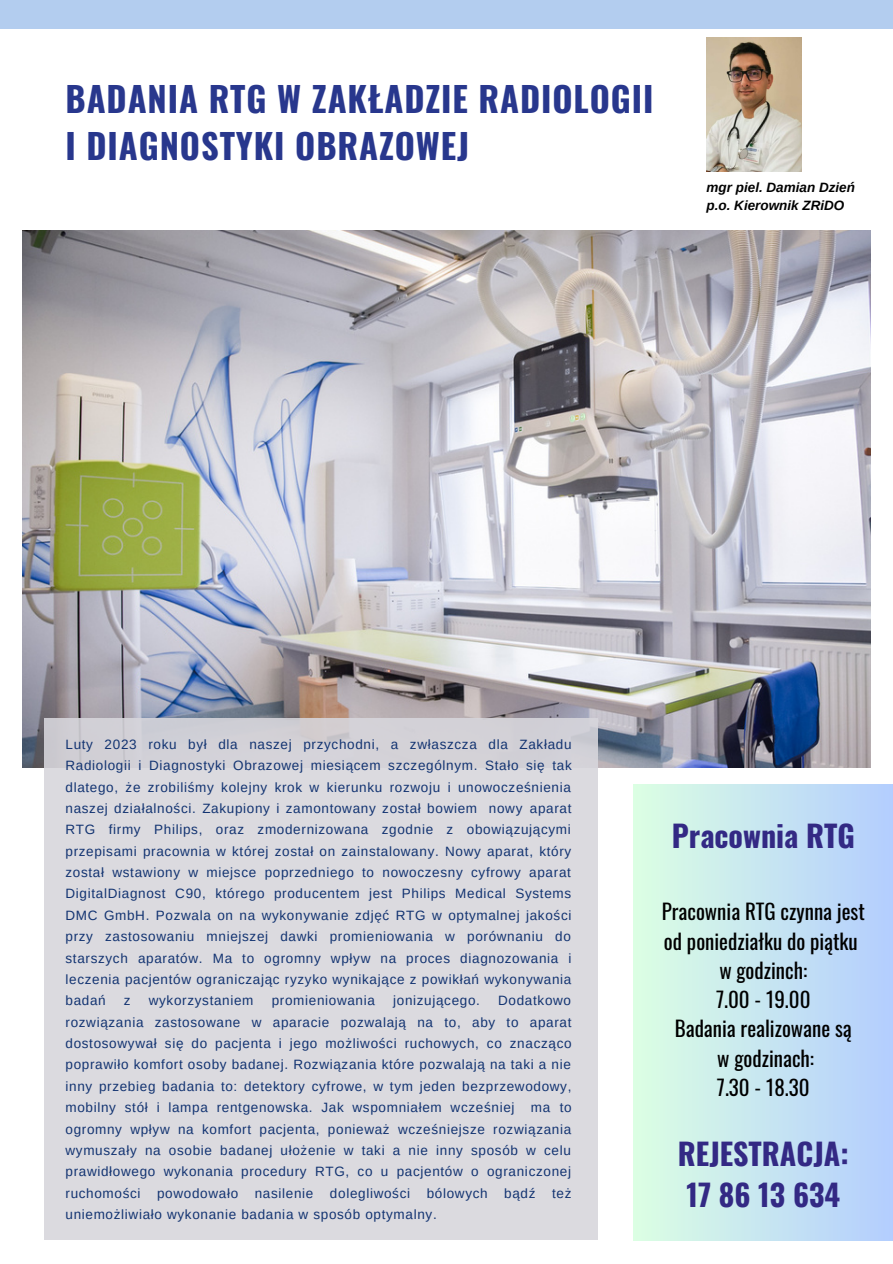
<style>
.page{position:relative;width:893px;height:1264px;background:#fff}
.page>*{position:absolute;margin:0;border:0;box-sizing:border-box;transform-origin:0 0}
.t1{font:700 34.5px/47.2px "Oswald";letter-spacing:.025em;color:#28378d}
.t2{font:700 30px "Oswald";color:#332984}
.t3{font:21px "Oswald";color:#000}
.t4{font:13.5px/21.3px "Arimo";letter-spacing:.05em;color:#123371;text-align:justify}
.t5{font:italic 700 13.5px "Arimo";color:#000}
</style>
<div class="page">
<img style="left:22px;top:230px;width:848px;height:537px">
<div style="left:45px;top:718px;width:553px;height:522px;background:#d7d6dc"></div>
<div style="left:0;top:0;width:892px;height:29px;background:#b3cdef"></div>
<div style="left:634px;top:784px;width:258px;height:456px;background:linear-gradient(to right,#dbffe3,#b4cefe)"></div>
<img style="left:706px;top:38px;width:95px;height:133px">
<p class="t1" style="left:65px;top:74px;width:589px">BADANIA RTG W ZAKŁADZIE RADIOLOGII<br>I DIAGNOSTYKI OBRAZOWEJ</p>
<p class="t5" style="left:706px;top:180px;width:150px">mgr piel. Damian Dzień</p>
<p class="t5" style="left:706px;top:198px;width:139px">p.o. Kierownik ZRiDO</p>
<p class="t4" style="left:65px;top:733px;width:508px">Luty 2023 roku był dla naszej przychodni, a zwłaszcza dla Zakładu Radiologii i Diagnostyki Obrazowej miesiącem szczególnym. Stało się tak dlatego, że zrobiliśmy kolejny krok w kierunku rozwoju i unowocześnienia naszej działalności. Zakupiony i zamontowany został bowiem nowy aparat RTG firmy Philips, oraz zmodernizowana zgodnie z obowiązującymi przepisami pracownia w której został on zainstalowany. Nowy aparat, który został wstawiony w miejsce poprzedniego to nowoczesny cyfrowy aparat DigitalDiagnost C90, którego producentem jest Philips Medical Systems DMC GmbH. Pozwala on na wykonywanie zdjęć RTG w optymalnej jakości przy zastosowaniu mniejszej dawki promieniowania w porównaniu do starszych aparatów. Ma to ogromny wpływ na proces diagnozowania i leczenia pacjentów ograniczając ryzyko wynikające z powikłań wykonywania badań</p>
<p class="t4" style="left:65px;top:989px;width:507px;text-indent:432px">Dodatkowo rozwiązania zastosowane w aparacie pozwalają na to, aby to aparat dostosowywał się do pacjenta i jego możliwości ruchowych, co znacząco poprawiło komfort osoby badanej. Rozwiązania które pozwalają na taki a nie inny przebieg badania to: detektory cyfrowe, w tym jeden bezprzewodowy, mobilny stół i lampa rentgenowska. Jak wspomniałem wcześniej ma to ogromny wpływ na komfort pacjenta, ponieważ wcześniejsze rozwiązania wymuszały na osobie badanej ułożenie w taki a nie inny sposób w celu prawidłowego wykonania procedury RTG, co u pacjentów o ograniczonej ruchomości powodowało nasilenie dolegliwości bólowych bądź też uniemożliwiało wykonanie badania w sposób optymalny.</p>
<p class="t4" style="left:124px;top:989px;width:8px">z</p>
<p class="t4" style="left:149px;top:989px;width:106px">wykorzystaniem</p>
<p class="t4" style="left:272px;top:989px;width:105px">promieniowania</p>
<p class="t4" style="left:393px;top:989px;width:88px">jonizującego.</p>
<p class="t2" style="left:671px;top:812px;width:185px">Pracownia RTG</p>
<p class="t3" style="left:661px;top:895px;width:205px">Pracownia RTG czynna jest</p>
<p class="t3" style="left:664px;top:924px;width:195px">od poniedziałku do piątku</p>
<p class="t3" style="left:719px;top:953px;width:89px">w godzinch:</p>
<p class="t3" style="left:716px;top:983px;width:96px">7.00 - 19.00</p>
<p class="t3" style="left:674px;top:1012px;width:179px">Badania realizowane są</p>
<p class="t3" style="left:717px;top:1041px;width:98px">w godzinach:</p>
<p class="t3" style="left:716px;top:1070px;width:94px">7.30 - 18.30</p>
<p class="t2" style="left:678px;top:1129px;width:172px">REJESTRACJA:</p>
<p class="t2" style="left:686px;top:1171px;width:155px">17 86 13 634</p>
</div>
